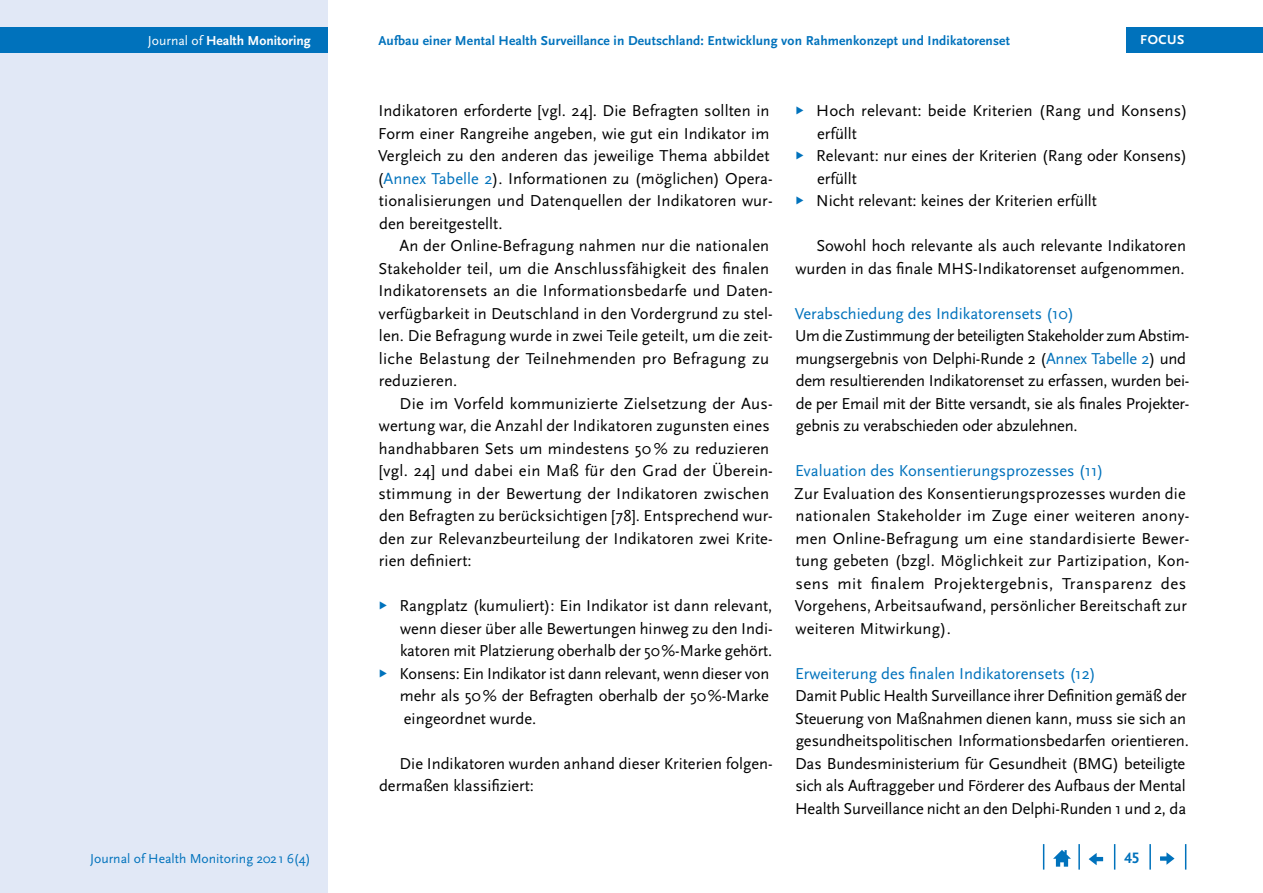
<style>
.page{position:relative;width:1263px;height:893px;background:#fff}
.page>*{position:absolute;margin:0;border:0;box-sizing:border-box;transform-origin:0 0}
.Copy_Einzug{font:16.5px/22.5px "Scala Sans Pro";letter-spacing:.01em;color:#000}
.Copy{font:16.5px/22.5px "Scala Sans Pro";letter-spacing:.005em;color:#000}
.Copy-2{font:16.5px/22.5px "Scala Sans Pro";letter-spacing:-.015em;color:#000}
.H4_reg_o_LZ{font:16.5px "Scala Sans Pro";color:#0072bc}
.t1{font:700 15.75px "Scala Sans Pro";color:#0072bc}
.t2{font:13.65px "Scala Sans Pro";color:#0072bc}
.t3{font:700 13.65px "Scala Sans Pro";color:#fff}
.t4{font:700 13.5px "Scala Sans Pro";letter-spacing:.01em;color:#0072bc}
.t5{font:700 13.5px "Scala Sans Pro";letter-spacing:.04em;color:#fff}
.s1{font-weight:400}
.s2{color:#0072bc}
</style>
<div class="page">
<div style="left:0;top:0;width:327px;height:893px;background:#e1e8f6"></div>
<div style="left:0;top:28px;width:327px;height:25px;background:#0072bc"></div>
<svg style="left:1185px;top:844px;width:1px;height:26px"></svg>
<hr style="left:1149px;top:844px;width:2px;height:26px;background:#0072bc">
<svg style="left:1114px;top:844px;width:1px;height:26px"></svg>
<hr style="left:1078px;top:844px;width:2px;height:26px;background:#0072bc">
<svg style="left:1043px;top:844px;width:1px;height:26px"></svg>
<svg style="left:1053px;top:850px;width:18px;height:17px"></svg>
<svg style="left:1089px;top:853px;width:14px;height:12px"></svg>
<svg style="left:1160px;top:852px;width:14px;height:13px"></svg>
<div style="left:1126px;top:28px;width:137px;height:25px;background:#0072bc"></div>
<p class="t3" style="left:148px;top:33px;width:164px"><span class="s1">Journal of</span> Health Monitoring</p>
<p class="t4" style="left:378px;top:33px;width:633px">Aufbau einer Mental Health Surveillance in Deutschland: Entwicklung von Rahmenkonzept und Indikatorenset</p>
<p class="t5" style="left:1140px;top:32px;width:46px">FOCUS</p>
<p class="Copy" style="left:377px;top:99px;width:397px">Indikatoren erforderte [vgl. 24]. Die Befragten sollten in Form einer Rangreihe angeben, wie gut ein Indikator im Vergleich zu den anderen das jeweilige Thema abbildet (<span class="s2">Annex Tabelle 2</span>). Informationen zu (möglichen) Opera&shy;tionalisierungen und Datenquellen der Indikatoren wur&shy;den bereitgestellt.</p>
<p class="Copy_Einzug" style="left:378px;top:234px;width:396px;text-indent:21px">An der Online-Befragung nahmen nur die nationalen Stakeholder teil, um die Anschlussfähigkeit des finalen Indikatorensets an die Informationsbedarfe und Daten&shy;verfügbarkeit in Deutschland in den Vordergrund zu stel&shy;len. Die Befragung wurde in zwei Teile geteilt, um die zeit&shy;liche Belastung der Teilnehmenden pro Befragung zu reduzieren.</p>
<p class="Copy_Einzug" style="left:379px;top:392px;width:396px;text-indent:21px">Die im Vorfeld kommunizierte Zielsetzung der Aus&shy;wertung war, die Anzahl der Indikatoren zugunsten eines handhabbaren Sets um mindestens 50 % zu reduzieren [vgl. 24] und dabei ein Maß für den Grad der Überein&shy;stimmung in der Bewertung der Indikatoren zwischen den Befragten zu berücksichtigen [78]. Entsprechend wur&shy;den zur Relevanzbeurteilung der Indikatoren zwei Krite&shy;rien definiert:</p>
<p class="Copy_Einzug" style="left:400px;top:594px;width:375px;text-align:justify">Rangplatz (kumuliert): Ein Indikator ist dann relevant, wenn dieser über alle Bewertungen hinweg zu den Indi&shy;katoren mit Platzierung oberhalb der 50%-Marke gehört.</p>
<p class="Copy_Einzug" style="left:400px;top:662px;width:371px;text-align:justify">Konsens: Ein Indikator ist dann relevant, wenn dieser von mehr als 50% der Befragten oberhalb der 50%-Marke eingeordnet wurde.</p>
<p class="Copy_Einzug" style="left:379px;top:752px;width:395px;text-indent:21px">Die Indikatoren wurden anhand dieser Kriterien folgen&shy;dermaßen klassifiziert:</p>
<p class="Copy_Einzug" style="left:816px;top:99px;width:373px">Hoch relevant: beide Kriterien (Rang und Konsens) erfüllt</p>
<p class="Copy_Einzug" style="left:816px;top:144px;width:372px">Relevant: nur eines der Kriterien (Rang oder Konsens) erfüllt</p>
<p class="Copy_Einzug" style="left:816px;top:189px;width:282px">Nicht relevant: keines der Kriterien erfüllt</p>
<p class="Copy_Einzug" style="left:795px;top:234px;width:392px;text-align:right">Sowohl hoch relevante als auch relevante Indikatoren wurden in das finale MHS-Indikatorenset aufgenommen.</p>
<p class="H4_reg_o_LZ" style="left:795px;top:304px;width:281px">Verabschiedung des Indikatorensets (10)</p>
<p class="Copy-2" style="left:795px;top:324px;width:396px">Um die Zustimmung der beteiligten Stakeholder zum Abstim&shy;mungsergebnis von Delphi-Runde 2 (<span class="s2">Annex Tabelle 2</span>) und dem resultierenden Indikatorenset zu erfassen, wurden bei&shy;de per Email mit der Bitte versandt, sie als finales Projekter&shy;gebnis zu verabschieden oder abzulehnen.</p>
<p class="H4_reg_o_LZ" style="left:795px;top:461px;width:310px">Evaluation des Konsentierungsprozesses (11)</p>
<p class="Copy" style="left:794px;top:482px;width:397px">Zur Evaluation des Konsentierungsprozesses wurden die nationalen Stakeholder im Zuge einer weiteren anony&shy;men Online-Befragung um eine standardisierte Bewer&shy;tung gebeten (bzgl. Möglichkeit zur Partizipation, Kon&shy;sens mit finalem Projektergebnis, Transparenz des Vorgehens, Arbeitsaufwand, persönlicher Bereitschaft zur weiteren Mitwirkung).</p>
<p class="H4_reg_o_LZ" style="left:795px;top:664px;width:302px">Erweiterung des finalen Indikatorensets (12)</p>
<p class="Copy" style="left:795px;top:684px;width:395px">Damit Public Health Surveillance ihrer Definition gemäß der Steuerung von Maßnahmen dienen kann, muss sie sich an gesundheitspolitischen Informationsbedarfen orientieren.<br>Das Bundesministerium für Gesundheit (BMG) beteiligte sich als Auftraggeber und Förderer des Aufbaus der Mental Health Surveillance nicht an den Delphi-Runden 1 und 2, da</p>
<p class="t2" style="left:90px;top:850px;width:222px">Journal of Health Monitoring 2021 6(4)</p>
<p class="t1" style="left:1124px;top:849px;width:17px">45</p>
</div>
